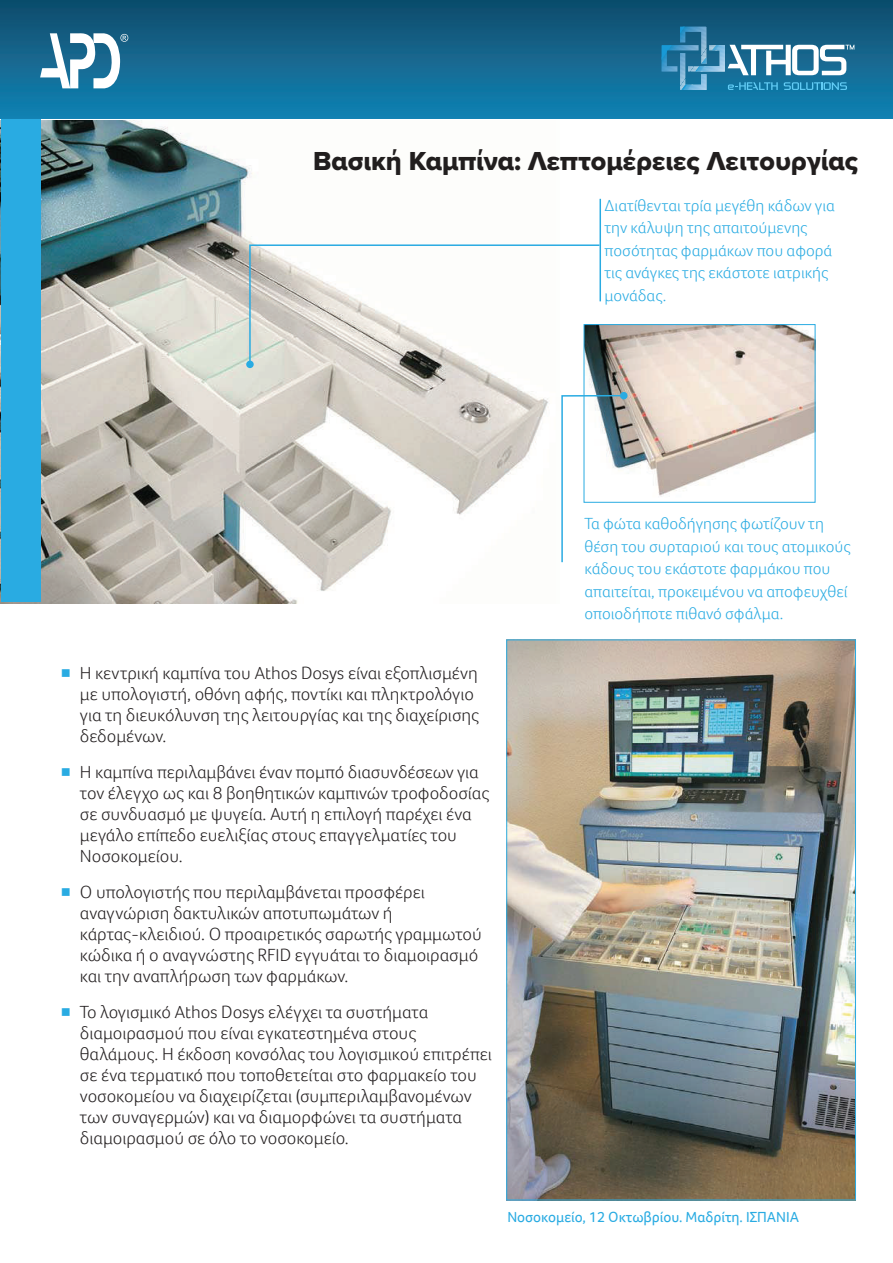
<style>
.page{position:relative;width:893px;height:1263px;background:#fff}
.page>*{position:absolute;margin:0;border:0;box-sizing:border-box;transform-origin:0 0}
.t1{font:27px "Proxima Nova Extrabld";color:#211e1e}
.t2{font:300 18px/21px "Foco";color:#231f20}
.t3{font:18px "Source Code Variable";color:#29abe2}
.t4{font:300 16.5px/22.5px "Foco";color:#29abe2}
.t5{font:15px "Foco";color:#29abe2}
</style>
<div class="page">
<img style="left:587px;top:326px;width:226px;height:170px">
<div style="left:584px;top:324px;width:231px;height:179px;border:1px solid #29abe2"></div>
<img style="left:1px;top:120px;width:547px;height:484px">
<div style="left:1px;top:119px;width:39px;height:483px;background:#29abe2"></div>
<div style="left:0;top:0;width:893px;height:118px;background:linear-gradient(to bottom,#124c6b,#1282b3)"></div>
<svg style="left:40px;top:32px;width:88px;height:56px"></svg>
<svg style="left:662px;top:27px;width:192px;height:63px;background:#4287aa"></svg>
<hr style="left:599px;top:199px;width:2px;height:102px;background:#29abe2">
<svg style="left:248px;top:244px;width:353px;height:119px"></svg>
<div style="left:246px;top:361px;width:8px;height:7px;background:#29abe2;border-radius:50%"></div>
<svg style="left:561px;top:394px;width:61px;height:169px"></svg>
<div style="left:620px;top:392px;width:7px;height:7px;background:#29abe2;border-radius:50%"></div>
<img style="left:508px;top:641px;width:346px;height:557px">
<h1 class="t1" style="left:313px;top:141px;width:546px">Βασική Καμπίνα: Λεπτομέρειες Λειτουργίας</h1>
<p class="t4" style="left:605px;top:194px;width:232px">Διατίθενται τρία μεγέθη κάδων για την κάλυψη της απαιτούμενης ποσότητας φαρμάκων που αφορά τις ανάγκες της εκάστοτε ιατρικής μονάδας.</p>
<p class="t3" style="left:60px;top:660px;width:12px">■</p>
<p class="t3" style="left:60px;top:759px;width:12px">■</p>
<p class="t3" style="left:60px;top:879px;width:12px">■</p>
<p class="t3" style="left:60px;top:999px;width:12px">■</p>
<p class="t2" style="left:80px;top:662px;width:401px">Η κεντρική καμπίνα του Athos Dosys είναι εξοπλισμένη με υπολογιστή, οθόνη αφής, ποντίκι και πληκτρολόγιο για τη διευκόλυνση της λειτουργίας και της διαχείρισης δεδομένων.</p>
<p class="t2" style="left:80px;top:761px;width:411px">Η καμπίνα περιλαμβάνει έναν πομπό διασυνδέσεων για τον έλεγχο ως και 8 βοηθητικών καμπινών τροφοδοσίας σε συνδυασμό με ψυγεία. Αυτή η επιλογή παρέχει ένα μεγάλο επίπεδο ευελιξίας στους επαγγελματίες του Νοσοκομείου.</p>
<p class="t2" style="left:80px;top:881px;width:403px">Ο υπολογιστής που περιλαμβάνεται προσφέρει αναγνώριση δακτυλικών αποτυπωμάτων ή κάρτας-κλειδιού. Ο προαιρετικός σαρωτής γραμμωτού κώδικα ή ο αναγνώστης RFID εγγυάται το διαμοιρασμό και την αναπλήρωση των φαρμάκων.</p>
<p class="t2" style="left:80px;top:1001px;width:413px">Το λογισμικό Athos Dosys ελέγχει τα συστήματα διαμοιρασμού που είναι εγκατεστημένα στους θαλάμους. Η έκδοση κονσόλας του λογισμικού επιτρέπει σε ένα τερματικό που τοποθετείται στο φαρμακείο του νοσοκομείου να διαχειρίζεται (συμπεριλαμβανομένων των συναγερμών) και να διαμορφώνει τα συστήματα διαμοιρασμού σε όλο το νοσοκομείο.</p>
<p class="t4" style="left:585px;top:512px;width:268px">Τα φώτα καθοδήγησης φωτίζουν τη θέση του συρταριού και τους ατομικούς κάδους του εκάστοτε φαρμάκου που απαιτείται, προκειμένου να αποφευχθεί οποιοδήποτε πιθανό σφάλμα.</p>
<p class="t5" style="left:507px;top:1206px;width:293px">Νοσοκομείο, 12 Οκτωβρίου. Μαδρίτη. ΙΣΠΑΝΙΑ</p>
</div>
